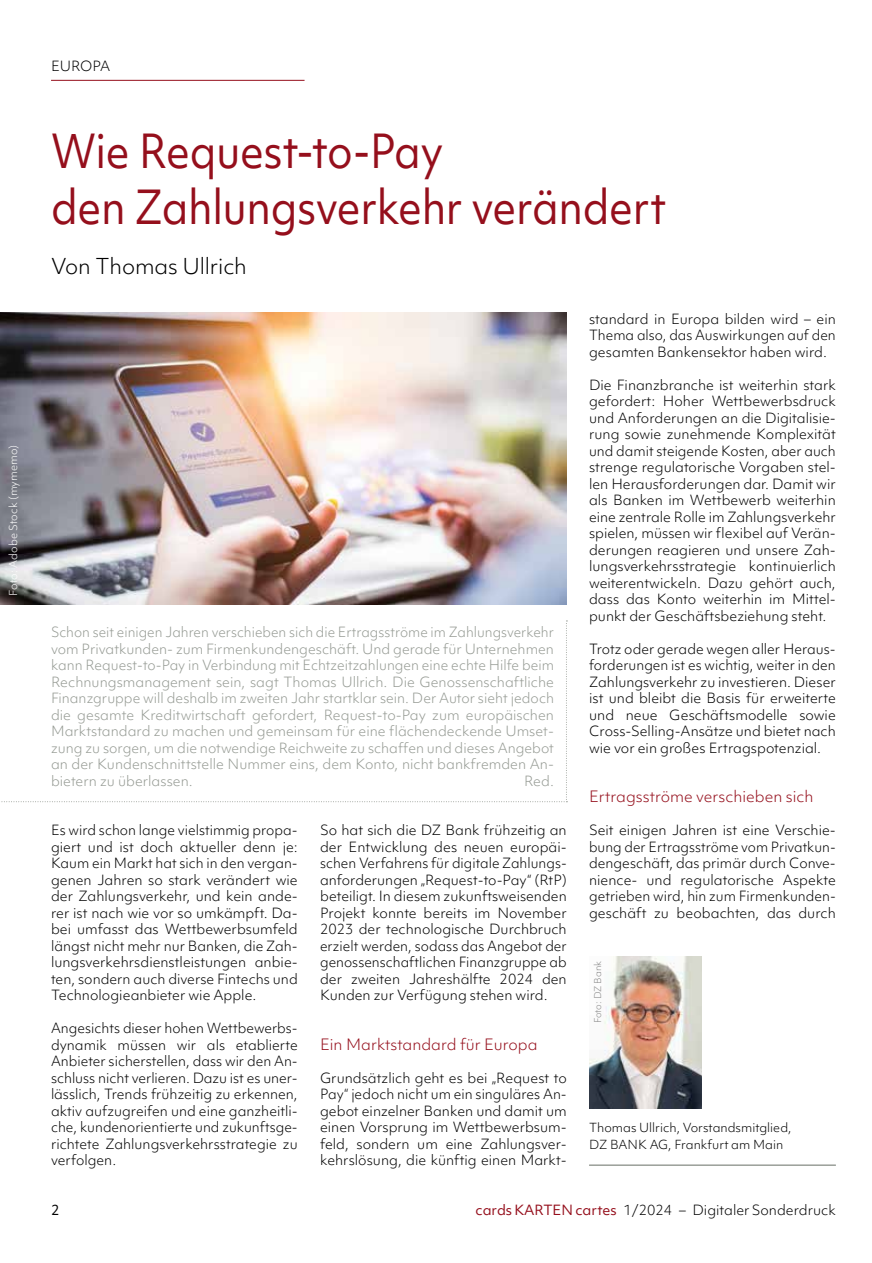
<style>
.page{position:relative;width:872px;height:1263px;background:#fff}
.page>*{position:absolute;margin:0;border:0;box-sizing:border-box;transform-origin:0 0}
.Aufsatz_Headline{font:45px/55.5px "Objektiv Mk 1";letter-spacing:-.01em;color:#950f1c;scale:.9 1}
.Autor{font:300 21px "Objektiv Mk 1";letter-spacing:-.005em;color:#000}
.ZÜ_1zeilig{font:300 15px "Objektiv Mk 1";color:#950f1c}
.Fließtext{font:300 13.5px/16.5px "Objektiv Mk 1";color:#000;text-align:justify}
.Vorspann{font:300 13.5px/16.5px "Objektiv Mk 1";color:#959a93;text-align:justify;scale:.96 1}
.Vorspann-2{font:300 13.5px "Objektiv Mk 1";color:#959a93}
.t1{font:13.5px "Objektiv Mk 1";color:#000}
.Autoreninformationen{font:300 12px/16.5px "Objektiv Mk 1";color:#000}
.Fußnoten{font:300 10.5px "Objektiv Mk 1";color:#fff}
.Fußnoten-2{font:300 9px "Objektiv Mk 1";letter-spacing:-.01em;color:#878787}
.s1{font-weight:400;color:#950f1c}
</style>
<div class="page">
<img style="left:0;top:313px;width:567px;height:291px">
<hr style="left:589px;top:1165px;width:247px;height:1px;background:#959a93">
<svg style="left:1px;top:621px;width:566px;height:181px"></svg>
<img style="left:589px;top:956px;width:112px;height:152px">
<hr style="left:51px;top:80px;width:253px;height:1px;background:#950f1c">
<p class="Fußnoten" style="left:6px;top:596px;width:152px;rotate:-90deg">Foto: Adobe Stock (mymemo)</p>
<p class="Fließtext" style="left:51px;top:58px;width:61px">EUROPA</p>
<p class="Aufsatz_Headline" style="left:51px;top:123px;width:685px">Wie Request-to-Pay<br>den Zahlungsverkehr verändert</p>
<p class="Autor" style="left:51px;top:252px;width:197px">Von Thomas Ullrich</p>
<p class="Vorspann" style="left:51px;top:624px;width:525px">Schon seit einigen Jahren verschieben sich die Ertragsströme im Zahlungsverkehr vom Privatkunden- zum Firmenkundengeschäft. Und gerade für Unternehmen kann Request-to-Pay in Verbindung mit Echtzeitzahlungen eine echte Hilfe beim Rechnungsmanagement sein, sagt Thomas Ullrich. Die Genossenschaftliche Finanzgruppe will deshalb im zweiten Jahr startklar sein. Der Autor sieht jedoch die gesamte Kreditwirtschaft gefordert, Request-to-Pay zum europäischen Marktstandard zu machen und gemeinsam für eine flächendeckende Umset&shy;zung zu sorgen, um die notwendige Reichweite zu schaffen und dieses Angebot an der Kundenschnittstelle Nummer eins, dem Konto, nicht bankfremden An&shy;bietern zu überlassen.</p>
<p class="Vorspann-2" style="left:524px;top:771px;width:31px">Red.</p>
<p class="Fließtext" style="left:51px;top:822px;width:248px">Es wird schon lange vielstimmig propa&shy;giert und ist doch aktueller denn je:<br>Kaum ein Markt hat sich in den vergan&shy;genen Jahren so stark verändert wie der Zahlungsverkehr, und kein ande&shy;rer ist nach wie vor so umkämpft. Da&shy;bei umfasst das Wettbewerbsumfeld längst nicht mehr nur Banken, die Zah&shy;lungsverkehrsdienstleistungen anbie&shy;ten, sondern auch diverse Fintechs und Technologieanbieter wie Apple.</p>
<p class="Fließtext" style="left:51px;top:1020px;width:248px">Angesichts dieser hohen Wettbewerbs&shy;dynamik müssen wir als etablierte Anbieter sicherstellen, dass wir den An&shy;schluss nicht verlieren. Dazu ist es uner&shy;lässlich, Trends frühzeitig zu erkennen, aktiv aufzugreifen und eine ganzheitli&shy;che, kundenorientierte und zukunftsge&shy;richtete Zahlungsverkehrsstrategie zu verfolgen.</p>
<p class="Fließtext" style="left:320px;top:822px;width:248px">So hat sich die DZ Bank frühzeitig an der Entwicklung des neuen europäi&shy;schen Verfahrens für digitale Zahlungs&shy;anforderungen „Request-to-Pay“ (RtP) beteiligt. In diesem zukunftsweisenden Projekt konnte bereits im November 2023 der technologische Durchbruch erzielt werden, sodass das Angebot der genossenschaftlichen Finanzgruppe ab der zweiten Jahreshälfte 2024 den Kunden zur Verfügung stehen wird.</p>
<p class="ZÜ_1zeilig" style="left:320px;top:1034px;width:219px">Ein Marktstandard für Europa</p>
<p class="Fließtext" style="left:320px;top:1069px;width:248px">Grundsätzlich geht es bei „Request to Pay“ jedoch nicht um ein singuläres An&shy;gebot einzelner Banken und damit um einen Vorsprung im Wettbewerbsum&shy;feld, sondern um eine Zahlungsver&shy;kehrslösung, die künftig einen Markt-</p>
<p class="Fließtext" style="left:589px;top:310px;width:248px">standard in Europa bilden wird – ein Thema also, das Auswirkungen auf den gesamten Bankensektor haben wird.</p>
<p class="Fließtext" style="left:589px;top:376px;width:248px">Die Finanzbranche ist weiterhin stark gefordert: Hoher Wettbewerbsdruck und Anforderungen an die Digitalisie&shy;rung sowie zunehmende Komplexität und damit steigende Kosten, aber auch strenge regulatorische Vorgaben stel&shy;len Herausforderungen dar. Damit wir als Banken im Wettbewerb weiterhin eine zentrale Rolle im Zahlungsverkehr spielen, müssen wir flexibel auf Verän&shy;derungen reagieren und unsere Zah&shy;lungsverkehrsstrategie kontinuierlich weiterentwickeln. Dazu gehört auch, dass das Konto weiterhin im Mittel&shy;punkt der Geschäftsbeziehung steht.</p>
<p class="Fließtext" style="left:589px;top:640px;width:248px">Trotz oder gerade wegen aller Heraus&shy;forderungen ist es wichtig, weiter in den Zahlungsverkehr zu investieren. Dieser ist und bleibt die Basis für erweiterte und neue Geschäftsmodelle sowie Cross-Selling-Ansätze und bietet nach wie vor ein großes Ertragspotenzial.</p>
<p class="ZÜ_1zeilig" style="left:589px;top:786px;width:226px">Ertragsströme verschieben sich</p>
<p class="Fließtext" style="left:589px;top:822px;width:248px">Seit einigen Jahren ist eine Verschie&shy;bung der Ertragsströme vom Privatkun&shy;dengeschäft, das primär durch Conve&shy;nience- und regulatorische Aspekte getrieben wird, hin zum Firmenkunden&shy;geschäft zu beobachten, das durch</p>
<p class="Fußnoten-2" style="left:592px;top:1023px;width:64px;rotate:-90deg">Foto: DZ Bank</p>
<p class="Autoreninformationen" style="left:589px;top:1119px;width:204px">Thomas Ullrich, Vorstandsmitglied,<br>DZ BANK AG, Frankfurt am Main</p>
<p class="t1" style="left:51px;top:1200px;width:10px">2</p>
<p class="Fließtext" style="left:475px;top:1201px;width:362px"><span class="s1">cards KARTEN cartes</span> 1/2024 – Digitaler Sonderdruck</p>
</div>
